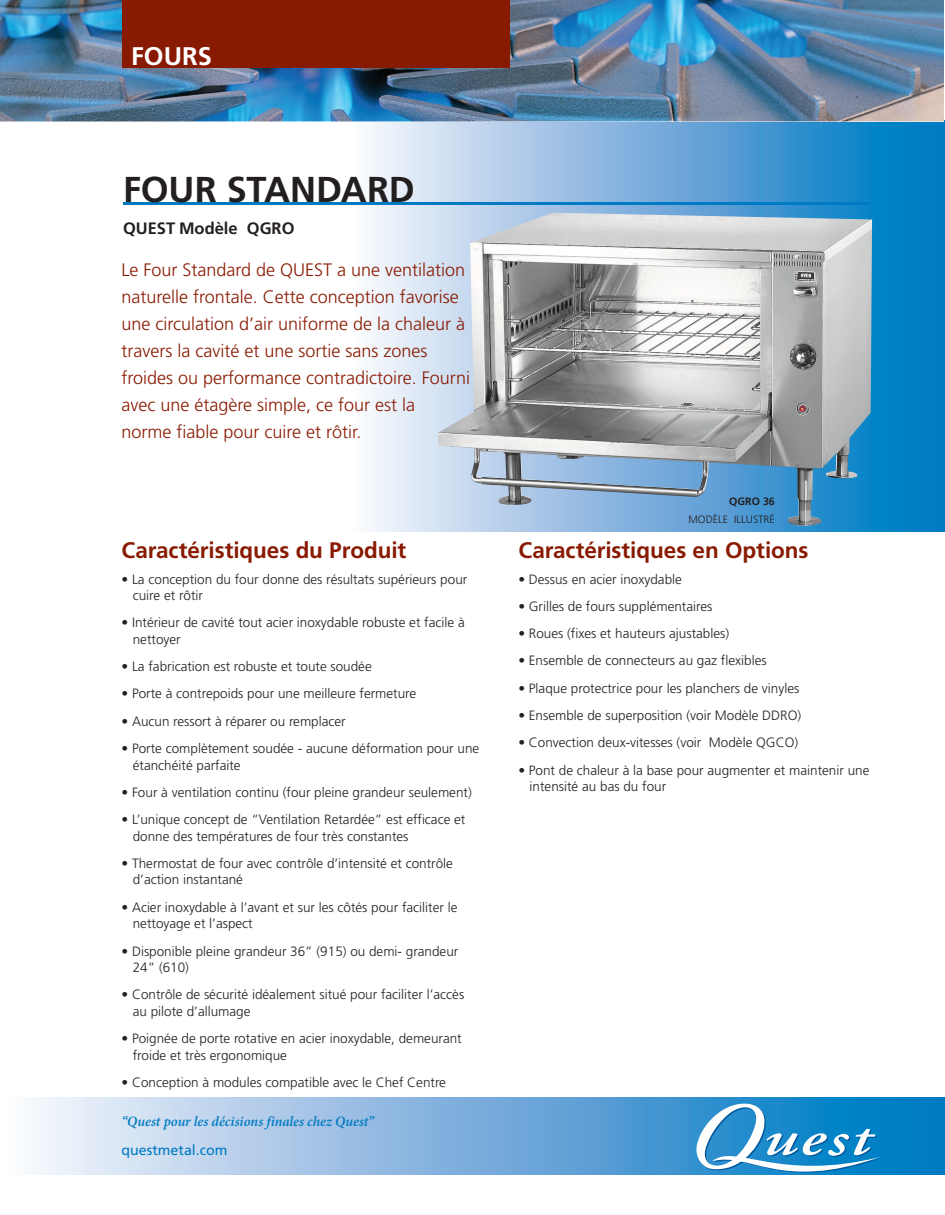
<style>
.page{position:relative;width:945px;height:1215px;background:#fff}
.page>*{position:absolute;margin:0;border:0;box-sizing:border-box;transform-origin:0 0}
.t1{font:700 36px "Frutiger";letter-spacing:-.005em;color:#231f20}
.PAGENAME-1_BOLD_17_2{font:700 25.5px "Frutiger";color:#fff}
.subhead{font:700 22.5px "Frutiger";letter-spacing:-.005em;color:#891a02}
.Intro_Text{font:300 18px/27px "Frutiger";color:#891a02}
.Mode{font:700 16.5px "Frutiger";color:#231f20}
.Body_9_5pt{font:italic 600 14.25px "Minion Pro";color:#007ac2}
.Body_9_5pt-2{font:14.25px "Frutiger";color:#007ac2}
.Body_9_5pt-3{font:300 13.5px/16.5px "Frutiger";color:#231f20}
.Body_9_5pt-4{font:300 10.65px/18px "Frutiger";color:#231f20;text-align:right}
.s1{font-weight:700}
</style>
<div class="page">
<div style="left:349px;top:120px;width:596px;height:411px;background:linear-gradient(to right,#fff3fb,#0071c0)"></div>
<img style="left:0;top:0;width:943px;height:121px">
<div style="left:0;top:1098px;width:945px;height:76px;background:linear-gradient(to right,#fff3fb,#0070bf)"></div>
<svg style="left:696px;top:1104px;width:186px;height:69px"></svg>
<hr style="left:123px;top:202px;width:747px;height:3px;background:#007ac2">
<div style="left:122px;top:0;width:388px;height:67px;background:#891a02"></div>
<img style="left:438px;top:213px;width:434px;height:313px">
<p class="PAGENAME-1_BOLD_17_2" style="left:131px;top:41px;width:82px">FOURS</p>
<p class="t1" style="left:123px;top:168px;width:293px">FOUR STANDARD</p>
<p class="Mode" style="left:123px;top:218px;width:173px">QUEST Modèle QGRO</p>
<p class="Intro_Text" style="left:122px;top:256px;width:350px">Le Four Standard de QUEST a une ventilation naturelle frontale. Cette conception favorise une circulation d’air uniforme de la chaleur à travers la cavité et une sortie sans zones froides ou performance contradictoire. Fourni avec une étagère simple, ce four est la<br>norme fiable pour cuire et rôtir.</p>
<p class="subhead" style="left:122px;top:537px;width:286px">Caractéristiques du Produit</p>
<p class="Body_9_5pt-3" style="left:133px;top:571px;width:336px;text-indent:-11px">• La conception du four donne des résultats supérieurs pour cuire et rôtir</p>
<p class="Body_9_5pt-3" style="left:133px;top:614px;width:333px;text-indent:-11px">• Intérieur de cavité tout acier inoxydable robuste et facile à nettoyer</p>
<p class="Body_9_5pt-3" style="left:122px;top:658px;width:252px">• La fabrication est robuste et toute soudée</p>
<p class="Body_9_5pt-3" style="left:122px;top:686px;width:296px">• Porte à contrepoids pour une meilleure fermeture</p>
<p class="Body_9_5pt-3" style="left:122px;top:713px;width:226px">• Aucun ressort à réparer ou remplacer</p>
<p class="Body_9_5pt-3" style="left:133px;top:740px;width:348px;text-indent:-11px">• Porte complètement soudée - aucune déformation pour une étanchéité parfaite</p>
<p class="Body_9_5pt-3" style="left:122px;top:784px;width:352px">• Four à ventilation continu (four pleine grandeur seulement)</p>
<p class="Body_9_5pt-3" style="left:133px;top:811px;width:334px;text-indent:-11px">• L’unique concept de “Ventilation Retardée” est efficace et donne des températures de four très constantes</p>
<p class="Body_9_5pt-3" style="left:133px;top:855px;width:322px;text-indent:-11px">• Thermostat de four avec contrôle d’intensité et contrôle d’action instantané</p>
<p class="Body_9_5pt-3" style="left:133px;top:899px;width:326px;text-indent:-11px">• Acier inoxydable à l’avant et sur les côtés pour faciliter le nettoyage et l’aspect</p>
<p class="Body_9_5pt-3" style="left:133px;top:943px;width:327px;text-indent:-11px">• Disponible pleine grandeur 36” (915) ou demi- grandeur<br>24” (610)</p>
<p class="Body_9_5pt-3" style="left:133px;top:986px;width:333px;text-indent:-11px">• Contrôle de sécurité idéalement situé pour faciliter l’accès au pilote d’allumage</p>
<p class="Body_9_5pt-3" style="left:133px;top:1030px;width:331px;text-indent:-11px">• Poignée de porte rotative en acier inoxydable, demeurant froide et très ergonomique</p>
<p class="Body_9_5pt-3" style="left:122px;top:1074px;width:326px">• Conception à modules compatible avec le Chef Centre</p>
<p class="Body_9_5pt" style="left:122px;top:1111px;width:254px">“Quest pour les décisions finales chez Quest”</p>
<p class="Body_9_5pt-2" style="left:122px;top:1141px;width:108px">questmetal.com</p>
<p class="Body_9_5pt-4" style="left:689px;top:492px;width:88px"><span class="s1">QGRO 36<br></span>MODÈLE ILLUSTRÉ</p>
<p class="subhead" style="left:518px;top:537px;width:292px">Caractéristiques en Options</p>
<p class="Body_9_5pt-3" style="left:518px;top:571px;width:165px">• Dessus en acier inoxydable</p>
<p class="Body_9_5pt-3" style="left:518px;top:598px;width:196px">• Grilles de fours supplémentaires</p>
<p class="Body_9_5pt-3" style="left:518px;top:625px;width:212px">• Roues (fixes et hauteurs ajustables)</p>
<p class="Body_9_5pt-3" style="left:518px;top:653px;width:250px">• Ensemble de connecteurs au gaz flexibles</p>
<p class="Body_9_5pt-3" style="left:518px;top:680px;width:283px">• Plaque protectrice pour les planchers de vinyles</p>
<p class="Body_9_5pt-3" style="left:518px;top:707px;width:284px">• Ensemble de superposition (voir Modèle DDRO)</p>
<p class="Body_9_5pt-3" style="left:518px;top:734px;width:281px">• Convection deux-vitesses (voir Modèle QGCO)</p>
<p class="Body_9_5pt-3" style="left:530px;top:762px;width:341px;text-indent:-11px">• Pont de chaleur à la base pour augmenter et maintenir une intensité au bas du four</p>
</div>
